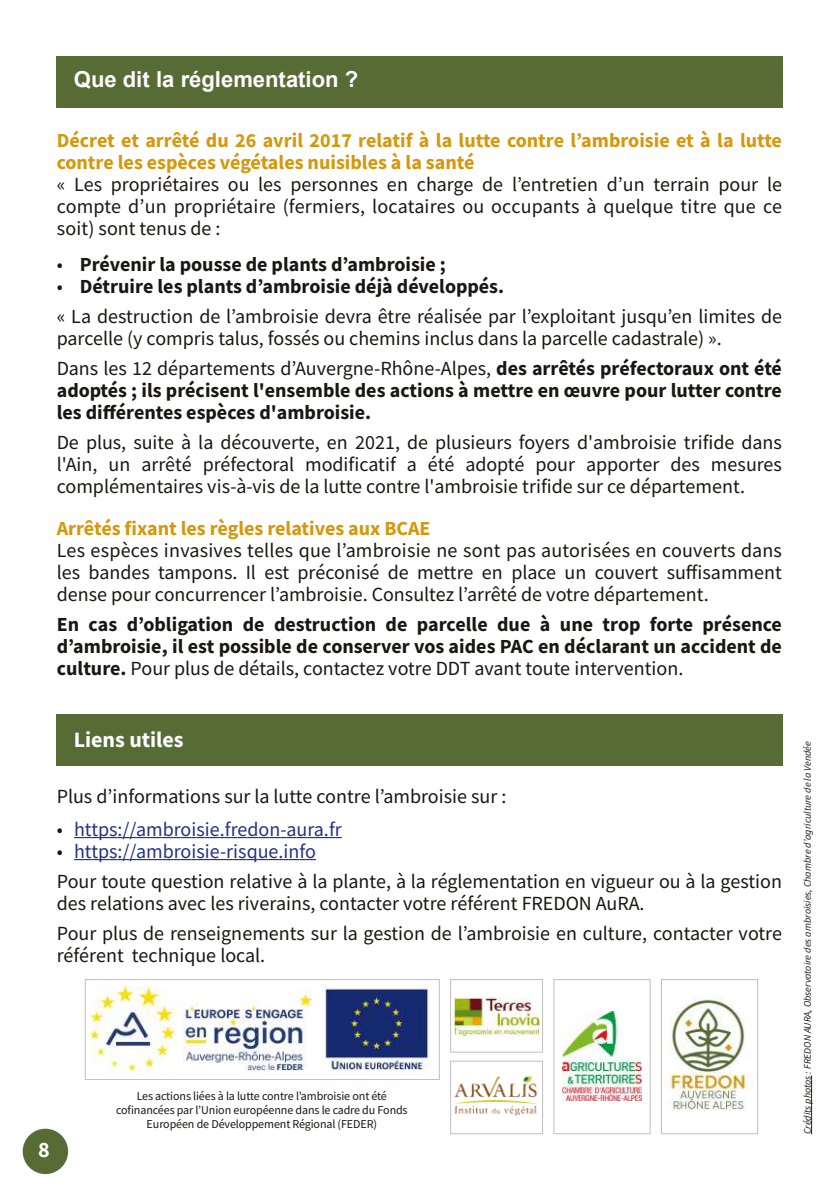
<style>
.page{position:relative;width:840px;height:1191px;background:#fff}
.page>*{position:absolute;margin:0;border:0;box-sizing:border-box;transform-origin:0 0}
.t1{font:700 22px "Arial";color:#fff}
.t2{font:700 22px "Source Sans Pro";color:#fff}
.t3{font:20px/22px "Source Sans Pro";color:#181715}
.t4{font:700 20px/22px "Source Sans Pro";color:#181715}
.t5{font:700 20px/22px "Source Sans Pro";color:#d6970a}
.t6{font:20px "Source Sans Pro";letter-spacing:-.005em;color:#243282}
.t7{font:12px/14px "Source Sans Pro";letter-spacing:-.005em;color:#181715;text-align:center}
.t8{font:italic 10px "Source Sans Pro";color:#181715}
.s1{font-weight:400}
.s2{font-weight:700}
.s3{color:#181715}
.s4{color:#243282}
</style>
<div class="page">
<img style="left:562px;top:1011px;width:79px;height:89px">
<div style="left:553px;top:979px;width:97px;height:155px;border:1px solid #bfbfbf"></div>
<img style="left:662px;top:996px;width:92px;height:114px">
<div style="left:660px;top:979px;width:97px;height:155px;border:1px solid #bfbfbf"></div>
<img style="left:453px;top:997px;width:87px;height:40px">
<div style="left:450px;top:979px;width:92px;height:73px;border:1px solid #bfbfbf"></div>
<img style="left:454px;top:1075px;width:84px;height:41px">
<div style="left:450px;top:1060px;width:92px;height:74px;border:1px solid #bfbfbf"></div>
<img style="left:321px;top:984px;width:108px;height:87px">
<img style="left:90px;top:986px;width:221px;height:85px">
<div style="left:85px;top:979px;width:354px;height:101px;border:1px solid #bfbfbf"></div>
<svg style="left:74px;top:837px;width:267px;height:1px"></svg>
<svg style="left:74px;top:859px;width:242px;height:1px"></svg>
<div style="left:57px;top:714px;width:725px;height:51px;background:#576b35"></div>
<div style="left:23px;top:1128px;width:45px;height:46px;background:#576b35;border-radius:50%"></div>
<div style="left:57px;top:57px;width:725px;height:51px;background:#576b35"></div>
<p class="t1" style="left:74px;top:67px;width:286px">Que dit la réglementation ?</p>
<p class="t5" style="left:57px;top:129px;width:726px">Décret et arrêté du 26 avril 2017 relatif à la lutte contre l’ambroisie et à la lutte contre les espèces végétales nuisibles à la santé</p>
<p class="t3" style="left:57px;top:173px;width:726px;text-align:justify">« Les propriétaires ou les personnes en charge de l’entretien d’un terrain pour le compte d’un propriétaire (fermiers, locataires ou occupants à quelque titre que ce soit) sont tenus de :</p>
<p class="t4" style="left:57px;top:252px;width:390px"><span class="s1">•</span> Prévenir la pousse de plants d’ambroisie ;</p>
<p class="t3" style="left:57px;top:270px;width:726px;line-height:30px">• <span class="s2">Détruire les plants d’ambroisie déjà développés.<br></span>« La destruction de l’ambroisie devra être réalisée par l’exploitant jusqu’en limites de</p>
<p class="t3" style="left:57px;top:322px;width:726px;line-height:30px">parcelle (y compris talus, fossés ou chemins inclus dans la parcelle cadastrale) ».<br>Dans les 12 départements d’Auvergne‑Rhône‑Alpes, <span class="s2">des arrêtés préfectoraux ont été</span></p>
<p class="t4" style="left:57px;top:378px;width:726px">adoptés ; ils précisent l'ensemble des actions à mettre en œuvre pour lutter contre les différentes espèces d'ambroisie.</p>
<p class="t3" style="left:57px;top:430px;width:726px;text-align:justify">De plus, suite à la découverte, en 2021, de plusieurs foyers d'ambroisie trifide dans l'Ain, un arrêté préfectoral modificatif a été adopté pour apporter des mesures complémentaires vis‑à‑vis de la lutte contre l'ambroisie trifide sur ce département.</p>
<p class="t5" style="left:57px;top:516px;width:375px">Arrêtés fixant les règles relatives aux BCAE</p>
<p class="t3" style="left:57px;top:538px;width:726px;text-align:justify">Les espèces invasives telles que l’ambroisie ne sont pas autorisées en couverts dans les bandes tampons. Il est préconisé de mettre en place un couvert suffisamment dense pour concurrencer l’ambroisie. Consultez l’arrêté de votre département.</p>
<p class="t4" style="left:57px;top:612px;width:726px;text-align:justify">En cas d’obligation de destruction de parcelle due à une trop forte présence d’ambroisie, il est possible de conserver vos aides PAC en déclarant un accident de culture. <span class="s1">Pour plus de détails, contactez votre DDT avant toute intervention.</span></p>
<p class="t2" style="left:74px;top:725px;width:111px">Liens utiles</p>
<p class="t3" style="left:57px;top:785px;width:451px">Plus d’informations sur la lutte contre l’ambroisie sur :</p>
<p class="t6" style="left:57px;top:816px;width:286px"><span class="s3">•</span> https://ambroisie.fredon‑aura.fr</p>
<p class="t3" style="left:57px;top:836px;width:726px;line-height:30px">• <span class="s4">https://ambroisie‑risque.info<br></span>Pour toute question relative à la plante, à la réglementation en vigueur ou à la gestion</p>
<p class="t3" style="left:57px;top:888px;width:726px;line-height:30px">des relations avec les riverains, contacter votre référent FREDON AuRA.<br>Pour plus de renseignements sur la gestion de l’ambroisie en culture, contacter votre</p>
<p class="t3" style="left:57px;top:944px;width:210px">référent technique local.</p>
<p class="t2" style="left:38px;top:1135px;width:13px">8</p>
<p class="t7" style="left:116px;top:1089px;width:293px">Les actions liées à la lutte contre l’ambroisie ont été cofinancées par l’Union européenne dans le cadre du Fonds<br>Européen de Développement Régional (FEDER)</p>
<p class="t8" style="left:800px;top:1134px;width:395px;rotate:-90deg">Crédits photos : FREDON AURA, Observatoire des ambroisies, Chambre d’agriculture de la Vendée</p>
</div>
